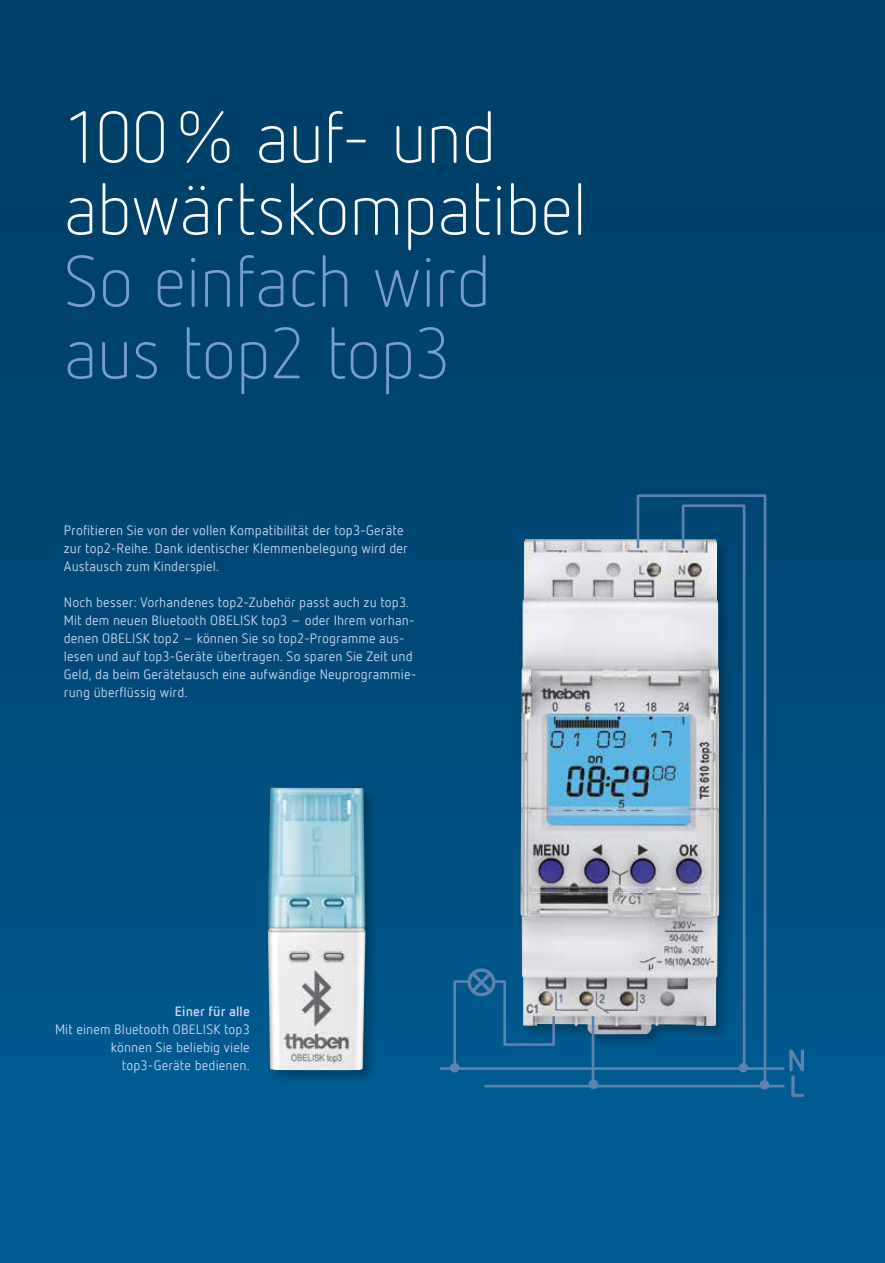
<style>
.page{position:relative;width:885px;height:1263px;background:#fff}
.page>*{position:absolute;margin:0;border:0;box-sizing:border-box;transform-origin:0 0}
.t1{font:300 72px/72px "Netto Offc Pro";letter-spacing:-.025em;color:#fff}
.t2{font:300 72px/72px "Netto Offc Pro";letter-spacing:-.02em;color:#779dd2}
.t3{font:13.5px/18px "Netto Offc Pro";letter-spacing:.01em;color:#cfd9f0}
.t4{font:700 13.5px "Netto Offc Pro";letter-spacing:.01em;color:#cfd9f0}
</style>
<div class="page">
<div style="left:0;top:0;width:884px;height:1263px;background:linear-gradient(to bottom,#003b62,#005c92)"></div>
<svg style="left:789px;top:1049px;width:15px;height:48px"></svg>
<svg style="left:588px;top:1079px;width:10px;height:10px"></svg>
<hr style="left:441px;top:1067px;width:342px;height:3px;background:#5d83ac">
<hr style="left:485px;top:1085px;width:298px;height:2px;background:#5d83ac">
<img style="left:520px;top:539px;width:115px;height:495px">
<hr style="left:591px;top:1017px;width:3px;height:68px;background:#5d83ac">
<div style="left:467px;top:968px;width:28px;height:28px;border:3px solid #5d83ac;border-radius:50%"></div>
<svg style="left:452px;top:969px;width:104px;height:103px;background:#2b6e99"></svg>
<svg style="left:635px;top:493px;width:132px;height:595px;background:#648fac"></svg>
<svg style="left:680px;top:503px;width:66px;height:567px;background:#658aa4"></svg>
<div style="left:265px;top:786px;width:114px;height:298px;background:#000;opacity:.25"></div>
<img style="left:268px;top:788px;width:97px;height:282px">
<h1 class="t1" style="left:64px;top:99px;width:525px">100% auf- und abwärtskompatibel</h1>
<h1 class="t2" style="left:64px;top:243px;width:429px">So einfach wird aus top2 top3</h1>
<p class="t3" style="left:64px;top:521px;width:345px">Profitieren Sie von der vollen Kompatibilität der top3-Geräte zur top2-Reihe. Dank identischer Klemmenbelegung wird der<br>Austausch zum Kinderspiel.</p>
<p class="t3" style="left:64px;top:593px;width:354px">Noch besser: Vorhandenes top2-Zubehör passt auch zu top3.<br>Mit dem neuen Bluetooth OBELISK top3 – oder Ihrem vorhan&shy;denen OBELISK top2 – können Sie so top2-Programme aus&shy;lesen und auf top3-Geräte übertragen. So sparen Sie Zeit und Geld, da beim Gerätetausch eine aufwändige Neuprogrammie&shy;rung überflüssig wird.</p>
<p class="t4" style="left:175px;top:1002px;width:77px">Einer für alle</p>
<p class="t3" style="left:55px;top:1019px;width:196px;text-align:right">Mit einem Bluetooth OBELISK top3 können Sie beliebig viele top3-Geräte bedienen.</p>
</div>
